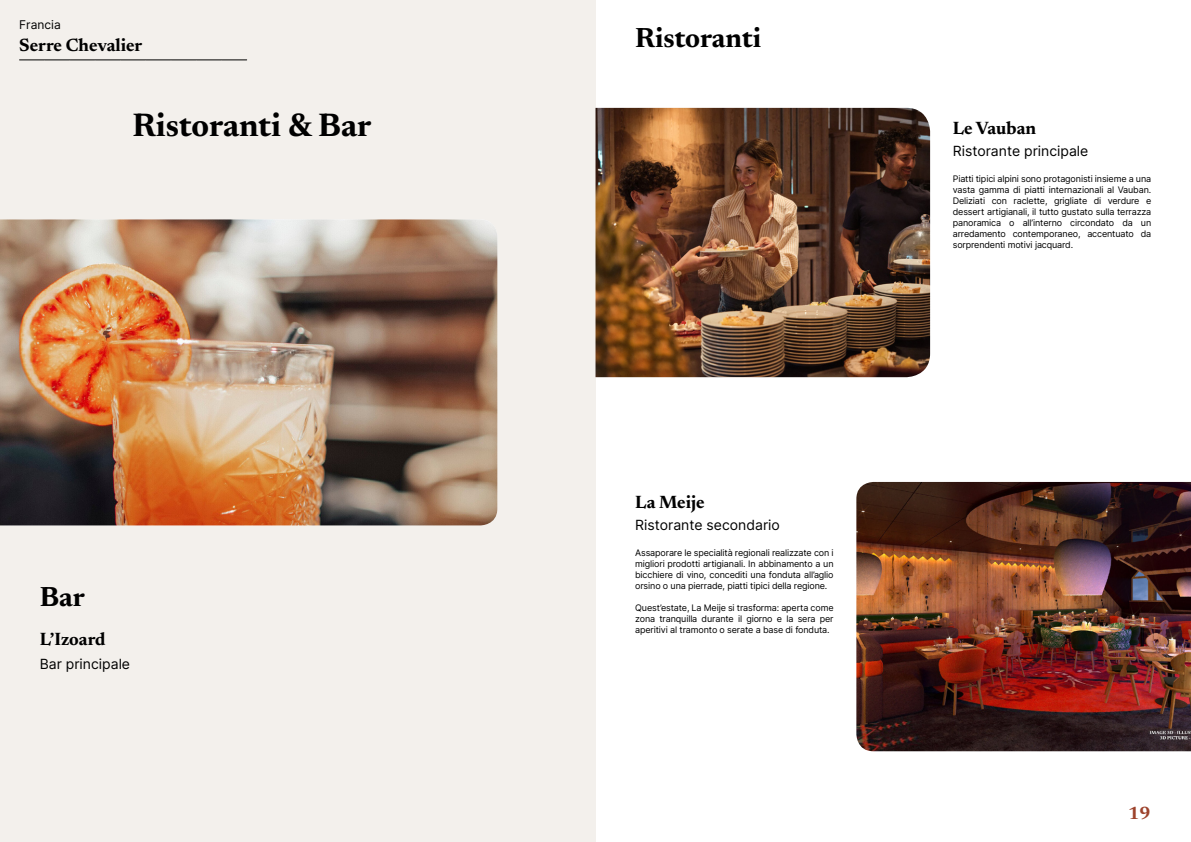
<style>
.page{position:relative;width:1191px;height:842px;background:#fff}
.page>*{position:absolute;margin:0;border:0;box-sizing:border-box;transform-origin:0 0}
.t1{font:700 33px "Newsreader 24 pt";color:#000}
.t2{font:700 28px "Newsreader 24 pt";color:#000}
.t3{font:700 18px "Newsreader 24 pt";color:#000}
.t4{font:700 18px "Newsreader 24 pt";color:#9d432c}
.t5{font:14px "Inter";color:#000}
.t6{font:12px "Inter";color:#000}
.t7{font:9px/11px "Inter";letter-spacing:-.015em;color:#000;text-align:justify}
</style>
<div class="page">
<div style="left:0;top:0;width:595px;height:842px;background:#f3f0ec"></div>
<img style="left:0;top:219px;width:497px;height:306px">
<img style="left:595px;top:108px;width:335px;height:269px">
<img style="left:856px;top:482px;width:335px;height:269px">
<svg style="left:20px;top:60px;width:227px;height:1px"></svg>
<h3 class="t6" style="left:19px;top:15px;width:43px">Francia</h3>
<h3 class="t3" style="left:19px;top:32px;width:125px">Serre Chevalier</h3>
<h1 class="t1" style="left:133px;top:101px;width:240px">Ristoranti &amp; Bar</h1>
<h2 class="t2" style="left:40px;top:576px;width:47px">Bar</h2>
<h3 class="t3" style="left:40px;top:626px;width:67px">L’Izoard</h3>
<h3 class="t5" style="left:40px;top:654px;width:92px">Bar principale</h3>
<h2 class="t2" style="left:635px;top:18px;width:128px">Ristoranti</h2>
<h3 class="t3" style="left:635px;top:489px;width:71px">La Meije</h3>
<h3 class="t5" style="left:635px;top:515px;width:146px">Ristorante secondario</h3>
<p class="t7" style="left:635px;top:547px;width:200px">Assaporare le specialità regionali realizzate con i migliori prodotti artigianali. In abbinamento a un bicchiere di vino, concediti una fonduta all’aglio orsino o una pierrade, piatti tipici della regione.</p>
<p class="t7" style="left:635px;top:602px;width:200px">Quest’estate, La Meije si trasforma: aperta come zona tranquilla durante il giorno e la sera per aperitivi al tramonto o serate a base di fonduta.</p>
<h3 class="t3" style="left:952px;top:115px;width:85px">Le Vauban</h3>
<h3 class="t5" style="left:952px;top:141px;width:137px">Ristorante principale</h3>
<p class="t7" style="left:952px;top:173px;width:200px">Piatti tipici alpini sono protagonisti insieme a una vasta gamma di piatti internazionali al Vauban.<br>Deliziati con raclette, grigliate di verdure e dessert artigianali, il tutto gustato sulla terrazza panoramica o all’interno circondato da un arredamento contemporaneo, accentuato da sorprendenti motivi jacquard.</p>
<h3 class="t4" style="left:1128px;top:800px;width:24px">19</h3>
</div>
